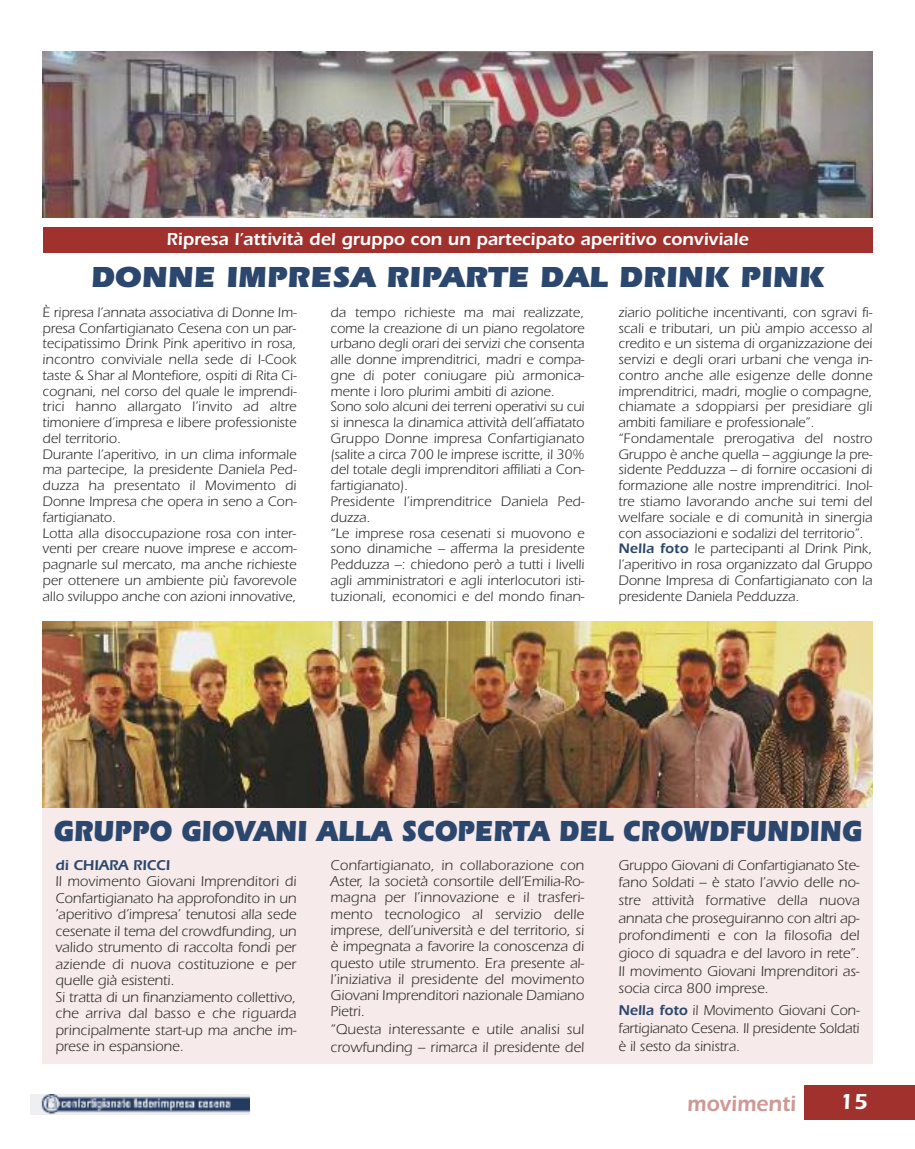
<style>
.page{position:relative;width:915px;height:1149px;background:#fff}
.page>*{position:absolute;margin:0;border:0;box-sizing:border-box;transform-origin:0 0}
.t1{font:900 30px "Itc Eras";color:#2b476d;scale:.85 1}
.t2{font:900 30px "Itc Eras";color:#2b476d}
.t3{font:600 22.5px "Itc Eras";color:#cf9895;scale:.95 1}
.t4{font:600 22.5px "Itc Eras";color:#fff}
.t5{font:600 18px "Itc Eras";color:#fff}
.t6{font:14.7px/16.5px "Itc Eras";color:#2c2927;text-align:justify}
.t7{font:600 14.7px "Itc Eras";color:#2b476d}
.t8{font:14.25px/15.8px "Itc Eras";color:#2c2927}
.s1{font-weight:600;color:#2b476d}
</style>
<div class="page">
<div style="left:804px;top:1084px;width:110px;height:34px;background:#a0312c"></div>
<img style="left:31px;top:1094px;width:218px;height:20px">
<div style="left:43px;top:227px;width:829px;height:25px;background:#a0312c"></div>
<img style="left:43px;top:51px;width:829px;height:166px">
<div style="left:43px;top:624px;width:829px;height:439px;background:#f6eaea"></div>
<img style="left:43px;top:621px;width:829px;height:186px">
<p class="t5" style="left:166px;top:233px;width:583px">Ripresa l’attività del gruppo con un partecipato aperitivo conviviale</p>
<h1 class="t2" style="left:91px;top:266px;width:734px">DONNE IMPRESA RIPARTE DAL DRINK PINK</h1>
<p class="t8" style="left:618px;top:305px;width:255px">ziario politiche incentivanti, con sgravi fi&shy;scali e tributari, un più ampio accesso al credito e un sistema di organizzazione dei servizi e degli orari urbani che venga in&shy;contro anche alle esigenze delle donne imprenditrici, madri, moglie o compagne, chiamate a sdoppiarsi per presidiare gli ambiti familiare e professionale”. “Fondamentale prerogativa del nostro Gruppo è anche quella – aggiunge la pre&shy;sidente Pedduzza – di fornire occasioni di formazione alle nostre imprenditrici. Inol&shy;tre stiamo lavorando anche sui temi del welfare sociale e di comunità in sinergia con associazioni e sodalizi del territorio”.<br><span class="s1">Nella foto</span> le partecipanti al Drink Pink, l’aperitivo in rosa organizzato dal Gruppo Donne Impresa di Confartigianato con la presidente Daniela Pedduzza.</p>
<p class="t8" style="left:43px;top:305px;width:255px">È ripresa l’annata associativa di Donne Im&shy;presa Confartigianato Cesena con un par&shy;tecipatissimo Drink Pink aperitivo in rosa, incontro conviviale nella sede di I-Cook taste &amp; Shar al Montefiore, ospiti di Rita Ci&shy;cognani, nel corso del quale le imprendi&shy;trici hanno allargato l’invito ad altre timoniere d’impresa e libere professioniste del territorio.<br>Durante l’aperitivo, in un clima informale ma partecipe, la presidente Daniela Ped&shy;duzza ha presentato il Movimento di Donne Impresa che opera in seno a Con&shy;fartigianato.<br>Lotta alla disoccupazione rosa con inter&shy;venti per creare nuove imprese e accom&shy;pagnarle sul mercato, ma anche richieste per ottenere un ambiente più favorevole allo sviluppo anche con azioni innovative,</p>
<p class="t8" style="left:330px;top:305px;width:255px">da tempo richieste ma mai realizzate, come la creazione di un piano regolatore urbano degli orari dei servizi che consenta alle donne imprenditrici, madri e compa&shy;gne di poter coniugare più armonica&shy;mente i loro plurimi ambiti di azione.<br>Sono solo alcuni dei terreni operativi su cui si innesca la dinamica attività dell’affiatato Gruppo Donne impresa Confartigianato (salite a circa 700 le imprese iscritte, il 30% del totale degli imprenditori affiliati a Con&shy;fartigianato).<br>Presidente l’imprenditrice Daniela Ped&shy;duzza.<br>“Le imprese rosa cesenati si muovono e sono dinamiche – afferma la presidente Pedduzza –: chiedono però a tutti i livelli agli amministratori e agli interlocutori isti&shy;tuzionali, economici e del mondo finan-</p>
<h1 class="t1" style="left:53px;top:820px;width:952px">GRUPPO GIOVANI ALLA SCOPERTA DEL CROWDFUNDING</h1>
<p class="t6" style="left:618px;top:857px;width:243px;line-height:17.7px">Gruppo Giovani di Confartigianato Ste&shy;fano Soldati – è stato l’avvio delle no&shy;stre attività formative della nuova annata che proseguiranno con altri ap&shy;profondimenti e con la filosofia del gioco di squadra e del lavoro in rete”.<br>Il movimento Giovani Imprenditori as&shy;socia circa 800 imprese.</p>
<p class="t6" style="left:618px;top:1002px;width:243px;line-height:17.9px"><span class="s1">Nella foto</span> il Movimento Giovani Con&shy;fartigianato Cesena. Il presidente Soldati è il sesto da sinistra.</p>
<p class="t6" style="left:330px;top:858px;width:255px">Confartigianato, in collaborazione con Aster, la società consortile dell’Emilia-Ro&shy;magna per l’innovazione e il trasferi&shy;mento tecnologico al servizio delle imprese, dell’università e del territorio, si è impegnata a favorire la conoscenza di questo utile strumento. Era presente al&shy;l’iniziativa il presidente del movimento Giovani Imprenditori nazionale Damiano Pietri.</p>
<p class="t6" style="left:330px;top:1021px;width:255px;line-height:17.7px">“Questa interessante e utile analisi sul crowfunding – rimarca il presidente del</p>
<p class="t7" style="left:55px;top:859px;width:116px">di CHIARA RICCI</p>
<p class="t6" style="left:55px;top:874px;width:243px;text-align:left">Il movimento Giovani Imprenditori di Confartigianato ha approfondito in un ’aperitivo d’impresa’ tenutosi alla sede cesenate il tema del crowdfunding, un valido strumento di raccolta fondi per aziende di nuova costituzione e per quelle già esistenti.<br>Si tratta di un finanziamento collettivo, che arriva dal basso e che riguarda principalmente start-up ma anche im&shy;prese in espansione.</p>
<h2 class="t3" style="left:687px;top:1095px;width:116px">movimenti</h2>
<h2 class="t4" style="left:839px;top:1093px;width:30px">15</h2>
</div>
